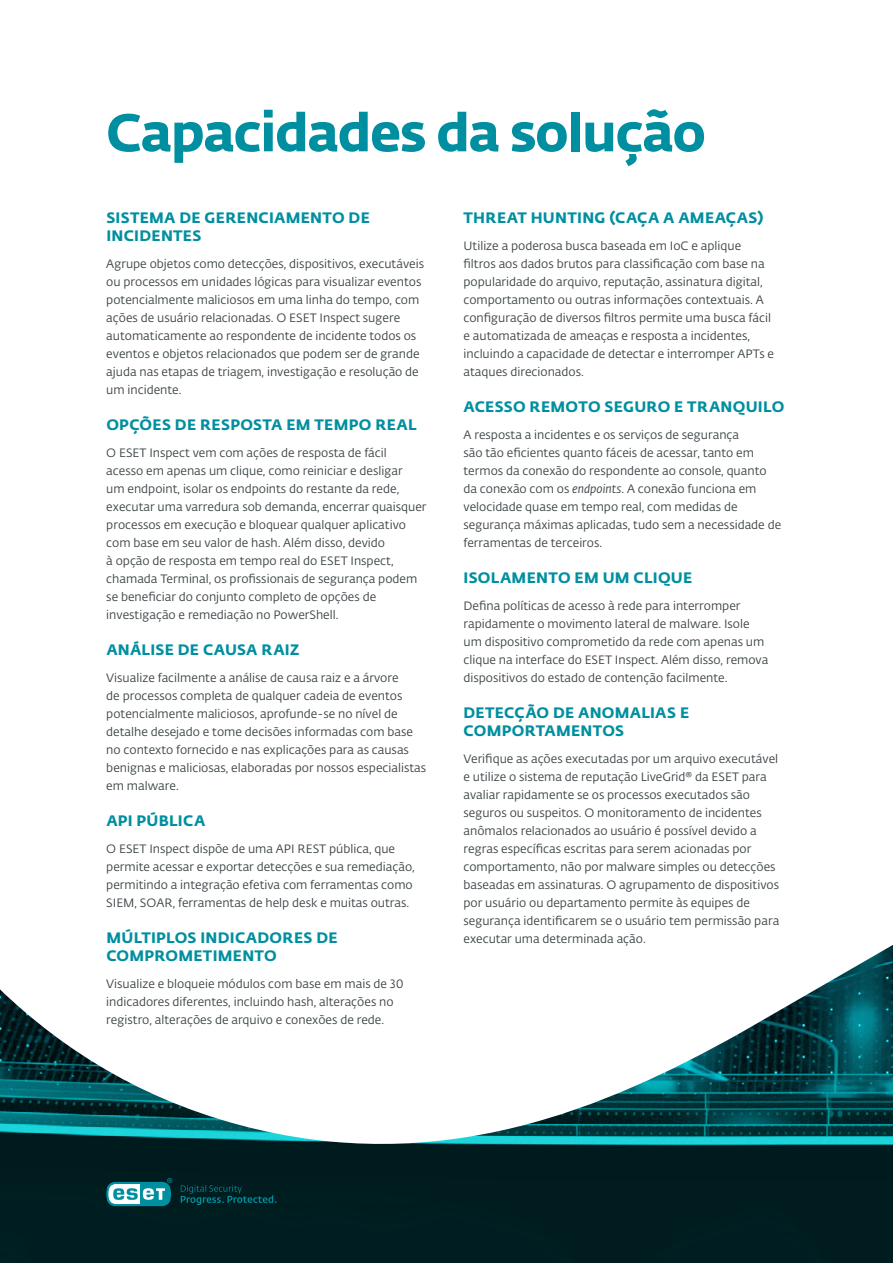
<style>
.page{position:relative;width:893px;height:1263px;background:#fff}
.page>*{position:absolute;margin:0;border:0;box-sizing:border-box;transform-origin:0 0}
.t1{font:52.5px "Fedra Sans Alt Pro Bold LF";letter-spacing:-.02em;color:#008fa0}
.t2{font:700 15px/18px "Fedra Sans Alt Pro";letter-spacing:.02em;color:#008fa0}
.t3{font:12px/18px "Fedra Sans Alt Pro Book LF";color:#3d4548}
.s1{font-family:"Fedra Sans Alt Pro Book Italic LF"}
</style>
<div class="page">
<div style="left:0;top:1179px;width:893px;height:84px;background:#001d20"></div>
<svg style="left:106px;top:1179px;width:66px;height:27px"></svg>
<svg style="left:181px;top:1185px;width:95px;height:20px;background:#003137"></svg>
<svg style="left:0;top:945px;width:893px;height:234px"></svg>
<h1 class="t1" style="left:106px;top:91px;width:601px">Capacidades da solução</h1>
<p class="t2" style="left:106px;top:209px;width:265px">SISTEMA DE GERENCIAMENTO DE<br>INCIDENTES</p>
<p class="t3" style="left:106px;top:255px;width:319px">Agrupe objetos como detecções, dispositivos, executáveis ou processos em unidades lógicas para visualizar eventos potencialmente maliciosos em uma linha do tempo, com ações de usuário relacionadas. O ESET Inspect sugere automaticamente ao respondente de incidente todos os eventos e objetos relacionados que podem ser de grande ajuda nas etapas de triagem, investigação e resolução de um incidente.</p>
<p class="t2" style="left:106px;top:416px;width:312px">OPÇÕES DE RESPOSTA EM TEMPO REAL</p>
<p class="t3" style="left:106px;top:444px;width:322px">O ESET Inspect vem com ações de resposta de fácil acesso em apenas um clique, como reiniciar e desligar<br>um endpoint, isolar os endpoints do restante da rede, executar uma varredura sob demanda, encerrar quaisquer processos em execução e bloquear qualquer aplicativo com base em seu valor de hash. Além disso, devido<br>à opção de resposta em tempo real do ESET Inspect, chamada Terminal, os profissionais de segurança podem se beneficiar do conjunto completo de opções de investigação e remediação no PowerShell.</p>
<p class="t2" style="left:106px;top:641px;width:194px">ANÁLISE DE CAUSA RAIZ</p>
<p class="t3" style="left:106px;top:669px;width:321px">Visualize facilmente a análise de causa raiz e a árvore<br>de processos completa de qualquer cadeia de eventos potencialmente maliciosos, aprofunde-se no nível de detalhe desejado e tome decisões informadas com base no contexto fornecido e nas explicações para as causas benignas e maliciosas, elaboradas por nossos especialistas em malware.</p>
<p class="t2" style="left:106px;top:812px;width:100px">API PÚBLICA</p>
<p class="t3" style="left:106px;top:840px;width:310px">O ESET Inspect dispõe de uma API REST pública, que permite acessar e exportar detecções e sua remediação, permitindo a integração efetiva com ferramentas como SIEM, SOAR, ferramentas de help desk e muitas outras.</p>
<p class="t2" style="left:106px;top:929px;width:233px">MÚLTIPLOS INDICADORES DE<br>COMPROMETIMENTO</p>
<p class="t3" style="left:106px;top:975px;width:299px">Visualize e bloqueie módulos com base em mais de 30 indicadores diferentes, incluindo hash, alterações no registro, alterações de arquivo e conexões de rede.</p>
<p class="t2" style="left:464px;top:209px;width:301px">THREAT HUNTING (CAÇA A AMEAÇAS)</p>
<p class="t3" style="left:463px;top:237px;width:312px">Utilize a poderosa busca baseada em IoC e aplique filtros aos dados brutos para classificação com base na popularidade do arquivo, reputação, assinatura digital, comportamento ou outras informações contextuais. A configuração de diversos filtros permite uma busca fácil e automatizada de ameaças e resposta a incidentes, incluindo a capacidade de detectar e interromper APTs e ataques direcionados.</p>
<p class="t2" style="left:464px;top:398px;width:322px">ACESSO REMOTO SEGURO E TRANQUILO</p>
<p class="t3" style="left:463px;top:426px;width:319px">A resposta a incidentes e os serviços de segurança<br>são tão eficientes quanto fáceis de acessar, tanto em termos da conexão do respondente ao console, quanto da conexão com os <span class="s1">endpoints</span>. A conexão funciona em velocidade quase em tempo real, com medidas de segurança máximas aplicadas, tudo sem a necessidade de ferramentas de terceiros.</p>
<p class="t2" style="left:464px;top:569px;width:230px">ISOLAMENTO EM UM CLIQUE</p>
<p class="t3" style="left:463px;top:597px;width:306px">Defina políticas de acesso à rede para interromper rapidamente o movimento lateral de malware. Isole um dispositivo comprometido da rede com apenas um clique na interface do ESET Inspect. Além disso, remova dispositivos do estado de contenção facilmente.</p>
<p class="t2" style="left:464px;top:704px;width:227px">DETECÇÃO DE ANOMALIAS E<br>COMPORTAMENTOS</p>
<p class="t3" style="left:463px;top:750px;width:317px">Verifique as ações executadas por um arquivo executável e utilize o sistema de reputação LiveGrid® da ESET para avaliar rapidamente se os processos executados são seguros ou suspeitos. O monitoramento de incidentes anômalos relacionados ao usuário é possível devido a regras específicas escritas para serem acionadas por comportamento, não por malware simples ou detecções baseadas em assinaturas. O agrupamento de dispositivos por usuário ou departamento permite às equipes de segurança identificarem se o usuário tem permissão para executar uma determinada ação.</p>
</div>
